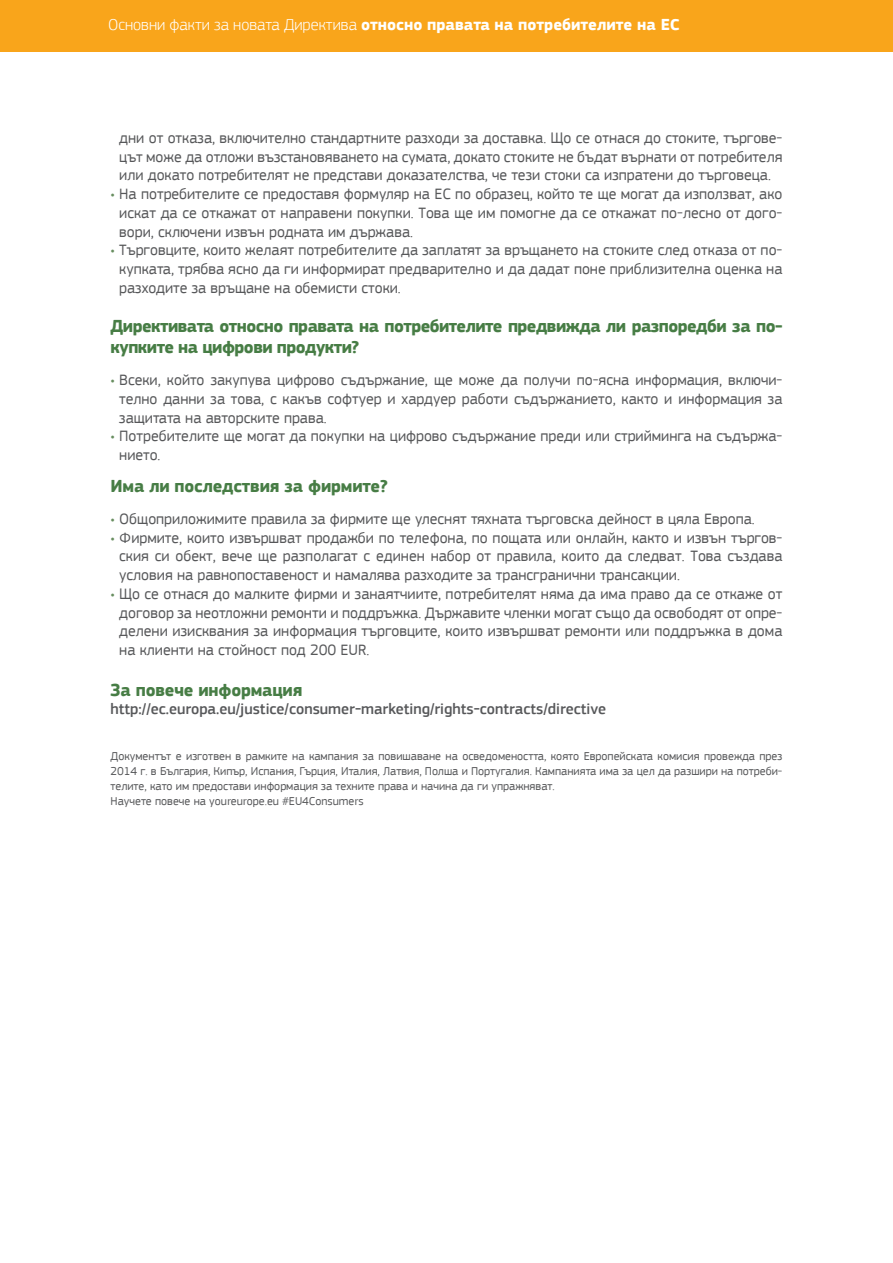
<style>
.page{position:relative;width:893px;height:1263px;background:#fff}
.page>*{position:absolute;margin:0;border:0;box-sizing:border-box;transform-origin:0 0}
.CONSUMER_BODY_TITLE{font:700 18px/21px "EC Square Sans Pro";letter-spacing:-.03em;color:#477d45}
.CONSUMER_BODY_TITLE-2{font:700 18px "EC Square Sans Pro";letter-spacing:-.01em;color:#477d45}
.t1{font:700 16.5px "EC Square Sans Pro";color:#fff}
.t2{font:300 16.5px "EC Square Sans Pro";color:#fff}
.CONSUMER_BODY{font:15.75px/18.8px "EC Square Sans Pro";color:#57585a;text-align:justify}
.Body_text_color{font:500 15.75px "EC Square Sans Pro";color:#57585a}
.foonote{font:12px/15px "EC Square Sans Pro";color:#57585a;text-align:justify}
.s1{font-weight:300}
.s2{color:#688e60}
</style>
<div class="page">
<div style="left:0;top:0;width:893px;height:51px;background:#f9a51b"></div>
<p class="t1" style="left:108px;top:15px;width:573px"><span class="s1">Основни факти за новата Директива</span> относно правата на потребителите на ЕС</p>
<p class="t2" style="left:108px;top:15px;width:431px">European Commission actions to combat Violence Against Women</p>
<p class="CONSUMER_BODY" style="left:119px;top:128px;width:665px">дни от отказа, включително стандартните разходи за доставка. Що се отнася до стоките, търгове&shy;цът може да отложи възстановяването на сумата, докато стоките не бъдат върнати от потребителя или докато потребителят не представи доказателства, че тези стоки са изпратени до търговеца.</p>
<p class="CONSUMER_BODY" style="left:119px;top:185px;width:665px;text-indent:-9px"><span class="s2">•</span> На потребителите се предоставя формуляр на ЕС по образец, който те ще могат да използват, ако искат да се откажат от направени покупки. Това ще им помогне да се откажат по-лесно от дого&shy;вори, сключени извън родната им държава.</p>
<p class="CONSUMER_BODY" style="left:119px;top:241px;width:665px;text-indent:-9px"><span class="s2">•</span> Търговците, които желаят потребителите да заплатят за връщането на стоките след отказа от по&shy;купката, трябва ясно да ги информират предварително и да дадат поне приблизителна оценка на разходите за връщане на обемисти стоки.</p>
<p class="CONSUMER_BODY_TITLE" style="left:111px;top:316px;width:673px">Директивата относно правата на потребителите предвижда ли разпоредби за по&shy;купките на цифрови продукти?</p>
<p class="CONSUMER_BODY" style="left:119px;top:371px;width:665px;text-indent:-9px"><span class="s2">•</span> Всеки, който закупува цифрово съдържание, ще може да получи по-ясна информация, включи&shy;телно данни за това, с какъв софтуер и хардуер работи съдържанието, както и информация за защитата на авторските права.</p>
<p class="CONSUMER_BODY" style="left:119px;top:427px;width:665px;text-indent:-9px"><span class="s2">•</span> Потребителите ще могат да покупки на цифрово съдържание преди или стрийминга на съдържа&shy;нието.</p>
<p class="CONSUMER_BODY_TITLE-2" style="left:111px;top:475px;width:279px">Има ли последствия за фирмите?</p>
<p class="CONSUMER_BODY" style="left:111px;top:509px;width:646px"><span class="s2">•</span> Общоприложимите правила за фирмите ще улеснят тяхната търговска дейност в цяла Европа.</p>
<p class="CONSUMER_BODY" style="left:119px;top:528px;width:665px;text-indent:-9px"><span class="s2">•</span> Фирмите, които извършват продажби по телефона, по пощата или онлайн, както и извън търгов&shy;ския си обект, вече ще разполагат с единен набор от правила, които да следват. Това създава условия на равнопоставеност и намалява разходите за трансгранични трансакции.</p>
<p class="CONSUMER_BODY" style="left:119px;top:584px;width:665px;text-indent:-9px"><span class="s2">•</span> Що се отнася до малките фирми и занаятчиите, потребителят няма да има право да се откаже от договор за неотложни ремонти и поддръжка. Държавите членки могат също да освободят от опре&shy;делени изисквания за информация търговците, които извършват ремонти или поддръжка в дома на клиенти на стойност под 200 EUR.</p>
<p class="CONSUMER_BODY_TITLE-2" style="left:111px;top:679px;width:193px">За повече информация</p>
<p class="Body_text_color" style="left:111px;top:699px;width:497px">http://ec.europa.eu/justice/consumer-marketing/rights-contracts/directive</p>
<p class="foonote" style="left:111px;top:749px;width:673px">Документът е изготвен в рамките на кампания за повишаване на осведомеността, която Европейската комисия провежда през 2014 г. в България, Кипър, Испания, Гърция, Италия, Латвия, Полша и Португалия. Кампанията има за цел да разшири на потреби&shy;телите, като им предостави информация за техните права и начина да ги упражняват.</p>
<p class="foonote" style="left:111px;top:794px;width:255px">Научете повече на youreurope.eu #EU4Consumers</p>
</div>
